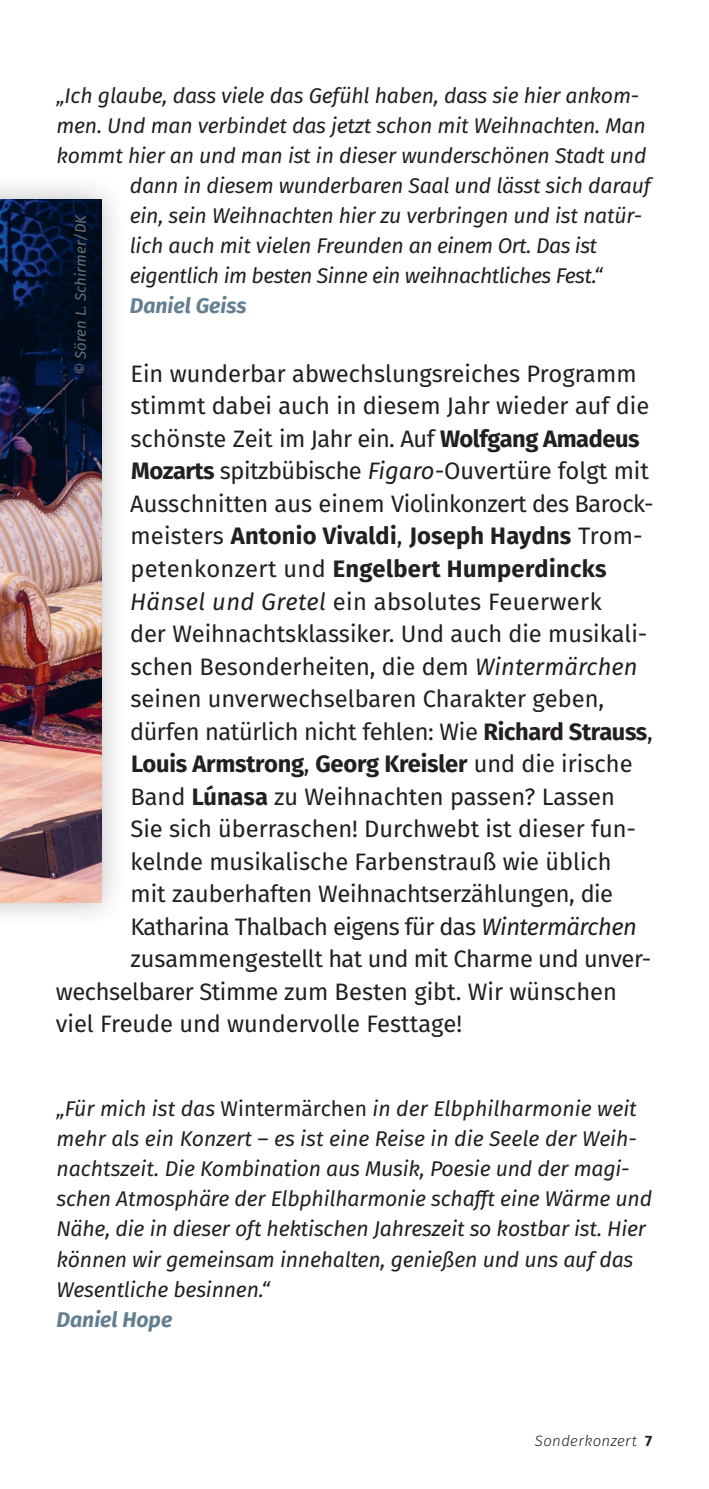
<style>
.page{position:relative;width:709px;height:1489px;background:#fff}
.page>*{position:absolute;margin:0;border:0;box-sizing:border-box;transform-origin:0 0}
.Fließtext{font:23.75px/32.5px "Fira Sans";color:#231f20}
.Fließtext-2{font:23.75px "Fira Sans";letter-spacing:-.025em;color:#231f20}
.Fließtext-3{font:23.75px "Fira Sans";letter-spacing:-.02em;color:#231f20}
.Fließtext-4{font:italic 21.25px/30px "Fira Sans";letter-spacing:-.01em;color:#231f20}
.Fließtext-5{font:italic 700 21.25px "Fira Sans";color:#637f92}
.Fotocredit{font:italic 15px "Fira Sans";letter-spacing:.005em;color:#6c6d70}
.t1{font:italic 300 15px "Fira Sans";letter-spacing:.025em;color:#231f20}
.s1{font-weight:700}
.s2{font-style:italic}
.s3{font-style:normal}
.s4{font-weight:700;font-style:normal}
</style>
<div class="page">
<div style="left:0;top:174px;width:128px;height:755px;background:#231f20;opacity:.3"></div>
<img style="left:0;top:199px;width:101px;height:703px">
<p class="Fließtext-4" style="left:56px;top:80px;width:584px">„Ich glaube, dass viele das Gefühl haben, dass sie hier ankom-</p>
<p class="Fließtext-4" style="left:56px;top:110px;width:591px">men. Und man verbindet das jetzt schon mit Weihnachten. Man</p>
<p class="Fließtext-4" style="left:56px;top:140px;width:591px">kommt hier an und man ist in dieser wunderschönen Stadt und</p>
<p class="Fließtext-4" style="left:130px;top:170px;width:522px">dann in diesem wunderbaren Saal und lässt sich darauf</p>
<p class="Fließtext-4" style="left:130px;top:200px;width:514px">ein, sein Weihnachten hier zu verbringen und ist natür-</p>
<p class="Fließtext-4" style="left:130px;top:230px;width:469px">lich auch mit vielen Freunden an einem Ort. Das ist</p>
<p class="Fließtext-4" style="left:130px;top:260px;width:474px">eigentlich im besten Sinne ein weihnachtliches Fest.“</p>
<p class="Fließtext-5" style="left:130px;top:288px;width:118px">Daniel Geiss</p>
<p class="Fotocredit" style="left:69px;top:375px;width:162px;rotate:-90deg">© Sören L. Schirmer/DK</p>
<p class="Fließtext" style="left:130px;top:357px;width:525px">Ein wunderbar abwechslungsreiches Programm stimmt dabei auch in diesem Jahr wieder auf die schönste Zeit im Jahr ein. Auf <span class="s1">Wolfgang Amadeus Mozarts</span> spitzbübische <span class="s2">Figaro-</span>Ouvertüre folgt mit Ausschnitten aus einem Violinkonzert des Barock&shy;meisters <span class="s1">Antonio Vivaldi</span>, <span class="s1">Joseph Haydns</span> Trom&shy;petenkonzert und <span class="s1">Engelbert Humperdincks </span><span class="s2">Hänsel und Gretel</span> ein absolutes Feuerwerk</p>
<p class="Fließtext" style="left:130px;top:617px;width:524px">der Weihnachtsklassiker. Und auch die musikali&shy;schen Besonderheiten, die dem <span class="s2">Wintermärchen </span>seinen unverwechselbaren Charakter geben, dürfen natürlich nicht fehlen: Wie <span class="s1">Richard Strauss</span>, <span class="s1">Louis Armstrong</span>, <span class="s1">Georg Kreisler</span> und die irische Band <span class="s1">Lúnasa</span> zu Weihnachten passen? Lassen Sie sich überraschen! Durchwebt ist dieser fun&shy;kelnde musikalische Farbenstrauß wie üblich</p>
<p class="Fließtext" style="left:130px;top:877px;width:484px">mit zauberhaften Weihnachtserzählungen, die</p>
<p class="Fließtext-2" style="left:130px;top:908px;width:508px">Katharina Thalbach eigens für das <span class="s2">Wintermärchen</span></p>
<p class="Fließtext-3" style="left:130px;top:940px;width:522px">zusammengestellt hat und mit Charme und unver-</p>
<p class="Fließtext" style="left:56px;top:974px;width:562px">wechselbarer Stimme zum Besten gibt. Wir wünschen</p>
<p class="Fließtext" style="left:56px;top:1007px;width:408px">viel Freude und wundervolle Festtage!</p>
<p class="Fließtext-4" style="left:56px;top:1093px;width:597px">„Für mich ist das <span class="s3">Wintermärchen</span> in der Elbphilharmonie weit mehr als ein Konzert – es ist eine Reise in die Seele der Weih&shy;nachtszeit. Die Kombination aus Musik, Poesie und der magi&shy;schen Atmosphäre der Elbphilharmonie schafft eine Wärme und Nähe, die in dieser oft hektischen Jahreszeit so kostbar ist. Hier können wir gemeinsam innehalten, genießen und uns auf das Wesentliche besinnen.“</p>
<p class="Fließtext-5" style="left:56px;top:1301px;width:117px">Daniel Hope</p>
<p class="t1" style="left:535px;top:1430px;width:119px">Sonderkonzert <span class="s4">7</span></p>
</div>
